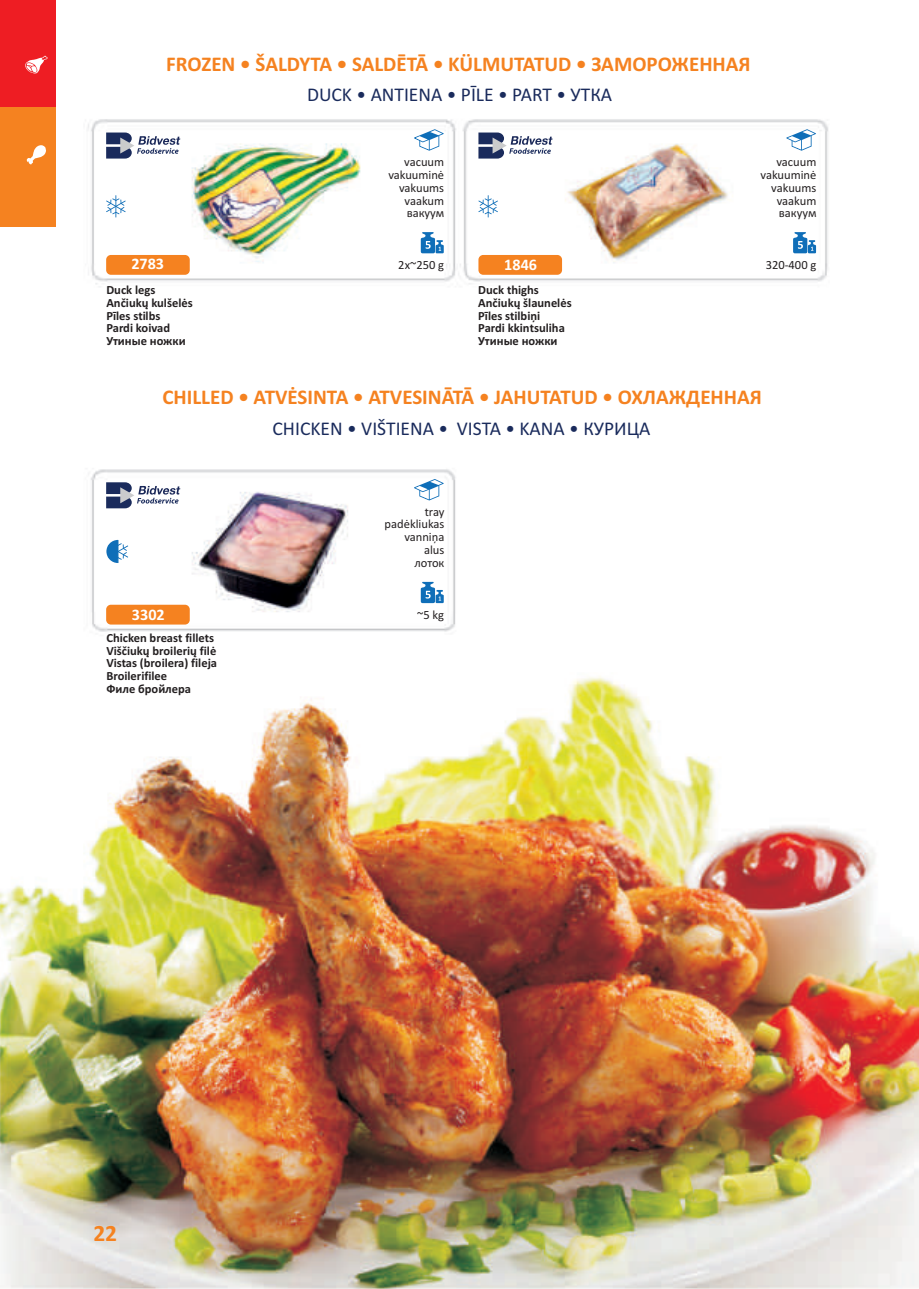
<style>
.page{position:relative;width:919px;height:1289px;background:#fff}
.page>*{position:absolute;margin:0;border:0;box-sizing:border-box;transform-origin:0 0}
.t1{font:700 23.55px "Calibri";color:#f58220}
.t2{font:700 21px "Calibri";color:#f58220}
.t3{font:19.5px "Calibri";color:#1a2b5c}
.t4{font:700 16.2px "Calibri";color:#fff}
.t5{font:700 12.6px/12.8px "Calibri";color:#231f20}
.t6{font:12.6px/12.8px "Calibri";color:#231f20;text-align:right}
</style>
<div class="page">
<img style="left:0;top:0;width:918px;height:1288px">
<div style="left:106px;top:255px;width:84px;height:20px;background:#f58220;border-radius:5px"></div>
<div style="left:106px;top:604px;width:84px;height:20px;background:#f58220;border-radius:5px"></div>
<div style="left:478px;top:255px;width:84px;height:20px;background:#f58220;border-radius:5px"></div>
<svg style="left:106px;top:132px;width:74px;height:26px"></svg>
<svg style="left:106px;top:482px;width:74px;height:26px"></svg>
<svg style="left:478px;top:132px;width:74px;height:26px"></svg>
<svg style="left:414px;top:129px;width:30px;height:22px"></svg>
<svg style="left:414px;top:479px;width:30px;height:21px"></svg>
<svg style="left:786px;top:129px;width:30px;height:22px"></svg>
<svg style="left:421px;top:232px;width:22px;height:21px"></svg>
<svg style="left:421px;top:582px;width:22px;height:21px"></svg>
<svg style="left:793px;top:232px;width:23px;height:21px"></svg>
<svg style="left:106px;top:195px;width:20px;height:22px"></svg>
<svg style="left:478px;top:195px;width:20px;height:22px"></svg>
<svg style="left:106px;top:540px;width:22px;height:23px"></svg>
<div style="left:0;top:106px;width:55px;height:120px;background:#f58220"></div>
<div style="left:0;top:0;width:55px;height:106px;background:#ee1d23"></div>
<svg style="left:27px;top:145px;width:19px;height:19px"></svg>
<svg style="left:25px;top:56px;width:23px;height:18px"></svg>
<h2 class="t2" style="left:166px;top:55px;width:586px">FROZEN • ŠALDYTA • SALDĒTĀ • KÜLMUTATUD • ЗАМОРОЖЕННАЯ</h2>
<h3 class="t3" style="left:307px;top:86px;width:306px">DUCK • ANTIENA • PĪLE • PART • УТКА</h3>
<p class="t4" style="left:131px;top:257px;width:34px">2783</p>
<p class="t6" style="left:388px;top:157px;width:57px">vacuum vakuuminė vakuums vaakum вакуум</p>
<p class="t6" style="left:760px;top:157px;width:57px">vacuum vakuuminė vakuums vaakum вакуум</p>
<p class="t6" style="left:398px;top:259px;width:47px">2x~250 g</p>
<p class="t4" style="left:504px;top:258px;width:34px">1846</p>
<p class="t6" style="left:765px;top:259px;width:52px">320-400 g</p>
<p class="t5" style="left:106px;top:284px;width:88px">Duck legs<br>Ančiukų kulšelės<br>Pīles stilbs<br>Pardi koivad<br>Утиные ножки</p>
<p class="t5" style="left:478px;top:284px;width:95px">Duck thighs<br>Ančiukų šlaunelės<br>Pīles stilbiņi<br>Pardi kkintsuliha<br>Утиные ножки</p>
<h2 class="t2" style="left:162px;top:388px;width:601px">CHILLED • ATVĖSINTA • ATVESINĀTĀ • JAHUTATUD • ОХЛАЖДЕННАЯ</h2>
<h3 class="t3" style="left:272px;top:420px;width:379px">CHICKEN • VIŠTIENA • VISTA • KANA • КУРИЦА</h3>
<p class="t4" style="left:132px;top:607px;width:34px">3302</p>
<p class="t5" style="left:106px;top:632px;width:112px">Chicken breast fillets<br>Viščiukų broilerių filė<br>Vistas (broilera) fileja<br>Broilerifilee<br>Филе бройлера</p>
<p class="t6" style="left:384px;top:506px;width:61px">tray padėkliukas vanniņa alus<br>лоток</p>
<p class="t6" style="left:417px;top:609px;width:29px">~5 kg</p>
<h1 class="t1" style="left:93px;top:1223px;width:25px">22</h1>
</div>
